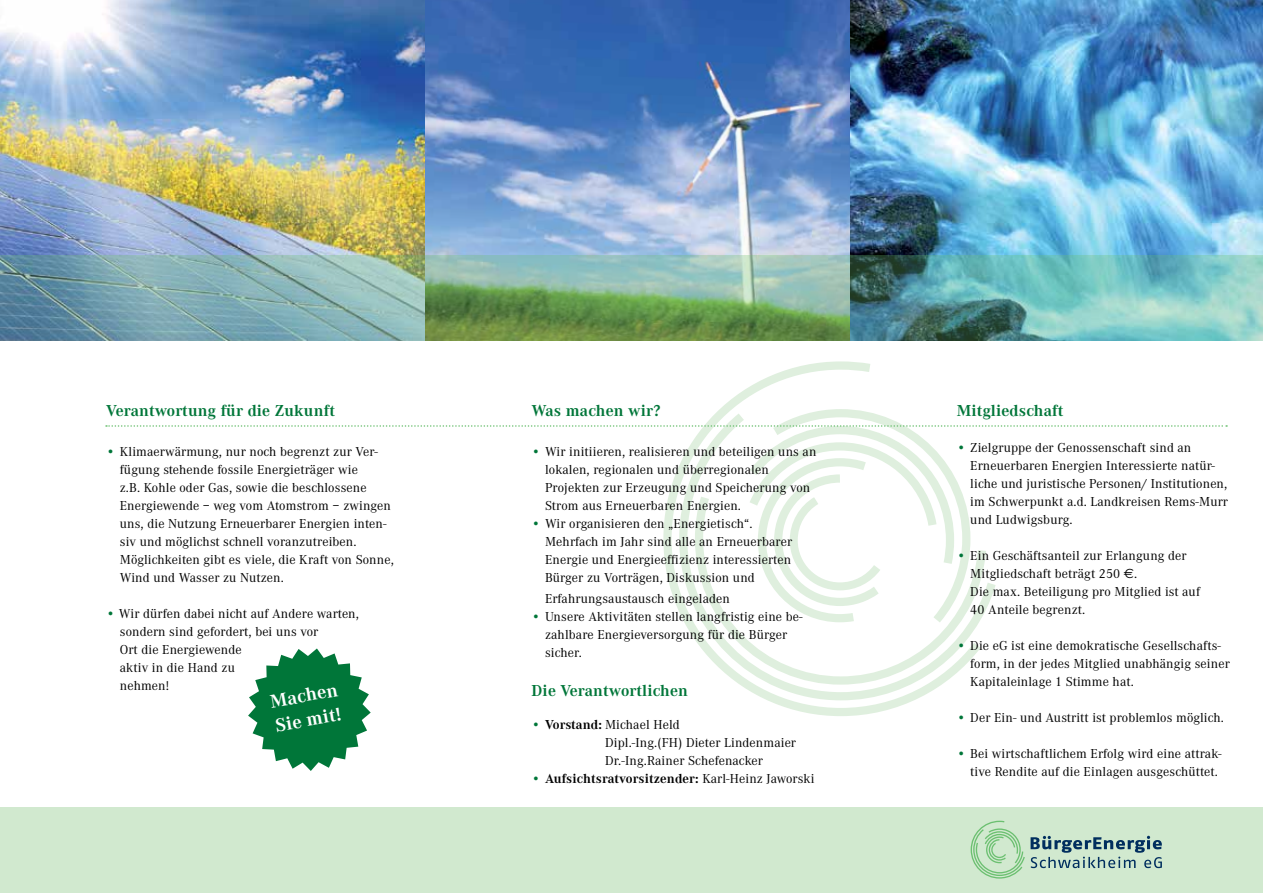
<style>
.page{position:relative;width:1263px;height:893px;background:#fff}
.page>*{position:absolute;margin:0;border:0;box-sizing:border-box;transform-origin:0 0}
.t1{font:700 19.35px/24.6px "Corporate A";color:#fff}
.t2{font:700 16.5px "Corporate A";letter-spacing:.01em;color:#007639}
.t3{font:13.5px/18px "Corporate A";letter-spacing:.01em;color:#000}
.t4{font:700 13.5px "Corporate A";letter-spacing:.01em;color:#000}
.s1{color:#007639}
.s2{font-weight:700}
.s3{font-weight:400;color:#007639}
.s4{font-weight:400}
.s5{font-family:"Euro Sans"}
</style>
<div class="page">
<div style="left:0;top:808px;width:1263px;height:85px;background:#d1e9cf"></div>
<svg style="left:686px;top:361px;width:294px;height:355px"></svg>
<img style="left:0;top:0;width:425px;height:255px">
<svg style="left:425px;top:0;width:425px;height:255px;background:#678ec6"></svg>
<img style="left:850px;top:0;width:413px;height:255px">
<svg style="left:248px;top:648px;width:123px;height:123px"></svg>
<svg style="left:970px;top:820px;width:192px;height:59px"></svg>
<img style="left:0;top:255px;width:1263px;height:85px">
<svg style="left:106px;top:422px;width:1121px;height:204px"></svg>
<p class="t2" style="left:106px;top:402px;width:230px">Verantwortung für die Zukunft</p>
<p class="t3" style="left:120px;top:443px;width:275px;text-indent:-14px"><span class="s1">•</span> Klimaerwärmung, nur noch begrenzt zur Ver&shy;fügung stehende fossile Energieträger wie<br>z.B. Kohle oder Gas, sowie die beschlossene Energiewende – weg vom Atomstrom – zwingen uns, die Nutzung Erneuerbarer Energien inten&shy;siv und möglichst schnell voranzutreiben.<br>Möglichkeiten gibt es viele, die Kraft von Sonne, Wind und Wasser zu Nutzen.</p>
<p class="t3" style="left:120px;top:605px;width:241px;text-indent:-14px"><span class="s1">•</span> Wir dürfen dabei nicht auf Andere warten, sondern sind gefordert, bei uns vor<br>Ort die Energiewende<br>aktiv in die Hand zu<br>nehmen!</p>
<h1 class="t1" style="left:268px;top:690px;width:70px;rotate:-10deg">Machen<br>Sie mit!</h1>
<p class="t2" style="left:531px;top:402px;width:130px">Was machen wir?</p>
<p class="t3" style="left:545px;top:443px;width:273px;text-indent:-14px"><span class="s1">•</span> Wir initiieren, realisieren und beteiligen uns an lokalen, regionalen und überregionalen Projekten zur Erzeugung und Speicherung von Strom aus Erneuerbaren Energien.</p>
<p class="t3" style="left:545px;top:515px;width:249px;text-indent:-14px"><span class="s1">•</span> Wir organisieren den „Energietisch“.<br>Mehrfach im Jahr sind alle an Erneuerbarer Energie und Energieeffizienz interessierten Bürger zu Vorträgen, Diskussion und</p>
<p class="t3" style="left:545px;top:590px;width:186px">Erfahrungsaustausch eingeladen</p>
<p class="t3" style="left:545px;top:608px;width:259px;text-indent:-14px"><span class="s1">•</span> Unsere Aktivitäten stellen langfristig eine be&shy;zahlbare Energieversorgung für die Bürger sicher.</p>
<p class="t2" style="left:531px;top:682px;width:158px">Die Verantwortlichen</p>
<p class="t3" style="left:605px;top:716px;width:193px;text-indent:-74px"><span class="s1">•</span> <span class="s2">Vorstand:</span> Michael Held<br>Dipl.-Ing.(FH) Dieter Lindenmaier<br>Dr.-Ing.Rainer Schefenacker</p>
<p class="t4" style="left:531px;top:771px;width:285px"><span class="s3">•</span> Aufsichtsratvorsitzender: <span class="s4">Karl-Heinz Jaworski</span></p>
<p class="t2" style="left:957px;top:402px;width:108px">Mitgliedschaft</p>
<p class="t3" style="left:970px;top:439px;width:259px;text-indent:-14px"><span class="s1">•</span> Zielgruppe der Genossenschaft sind an Erneuerbaren Energien Interessierte natür&shy;liche und juristische Personen/ Institutionen, im Schwerpunkt a.d. Landkreisen Rems-Murr und Ludwigsburg.</p>
<p class="t3" style="left:970px;top:547px;width:231px;text-indent:-14px"><span class="s1">•</span> Ein Geschäftsanteil zur Erlangung der Mitgliedschaft beträgt 250 <span class="s5">€</span>.<br>Die max. Beteiligung pro Mitglied ist auf 40 Anteile begrenzt.</p>
<p class="t3" style="left:970px;top:637px;width:261px;text-indent:-14px"><span class="s1">•</span> Die eG ist eine demokratische Gesellschafts&shy;form, in der jedes Mitglied unabhängig seiner<br>Kapitaleinlage 1 Stimme hat.</p>
<p class="t3" style="left:957px;top:709px;width:269px"><span class="s1">•</span> Der Ein- und Austritt ist problemlos möglich.</p>
<p class="t3" style="left:957px;top:745px;width:266px;text-align:right"><span class="s1">•</span> Bei wirtschaftlichem Erfolg wird eine attrak&shy;tive Rendite auf die Einlagen ausgeschüttet.</p>
</div>
